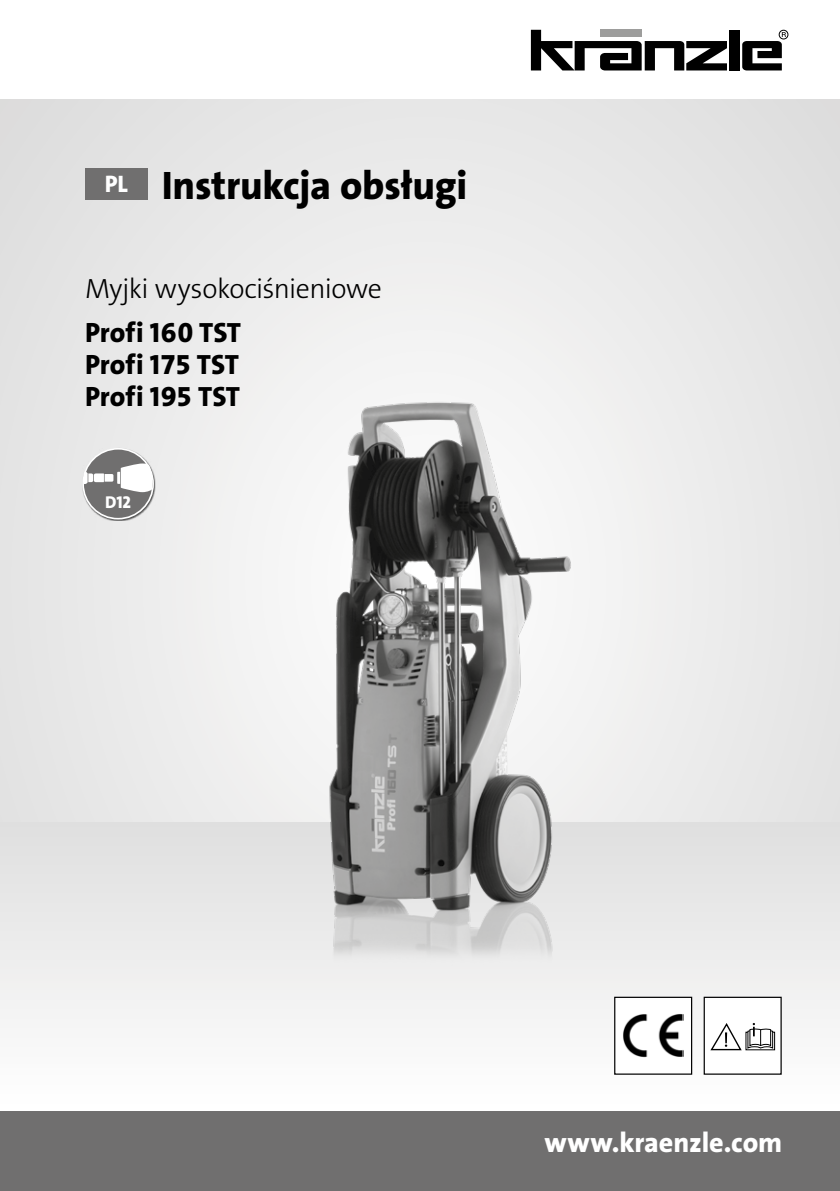
<style>
.page{position:relative;width:840px;height:1191px;background:#fff}
.page>*{position:absolute;margin:0;border:0;box-sizing:border-box;transform-origin:0 0}
.t1{font:40px "The Sans LP8 Ex Bld";letter-spacing:-.01em;color:#000}
.t2{font:28px/32px "The Sans LP8 Ex Bld";color:#000;text-align:justify}
.t3{font:28px "The Sans LP3 Lig";letter-spacing:-.02em;color:#000}
.t4{font:28px "The Sans LP8 Ex Bld";letter-spacing:-.005em;color:#fff}
.t5{font:24px "The Sans LP8 Ex Bld";color:#fff}
.t6{font:17.2px "The Sans LP8 Ex Bld";color:#fff}
</style>
<div class="page">
<div style="left:0;top:99px;width:839px;height:1092px;background:#e9e9e9"></div>
<div style="left:0;top:996px;width:839px;height:115px;background:#f9f9f9"></div>
<div style="left:0;top:1111px;width:839px;height:80px;background:#706f6f"></div>
<div style="left:614px;top:997px;width:77px;height:77px;background:#fff"></div>
<div style="left:613px;top:996px;width:78px;height:78px;border:1px solid #000"></div>
<img style="left:623px;top:1014px;width:60px;height:43px">
<div style="left:703px;top:997px;width:77px;height:77px;background:#fff"></div>
<div style="left:703px;top:996px;width:78px;height:78px;border:1px solid #000"></div>
<div style="left:745px;top:1031px;width:29px;height:19px;border:1px solid #000"></div>
<svg style="left:710px;top:1023px;width:62px;height:28px"></svg>
<svg style="left:530px;top:30px;width:196px;height:40px"></svg>
<div style="left:728px;top:30px;width:10px;height:40px;background:#000"></div>
<div style="left:778px;top:30px;width:9px;height:9px;border:1px solid #000;border-radius:50%"></div>
<svg style="left:742px;top:32px;width:43px;height:38px"></svg>
<div style="left:85px;top:168px;width:62px;height:31px;background:#706f6f"></div>
<div style="left:82px;top:447px;width:73px;height:74px;background:#000;opacity:.65"></div>
<div style="left:83px;top:449px;width:70px;height:70px;background:#706f6f;border-radius:50%"></div>
<div style="left:82px;top:448px;width:72px;height:71px;border:2px solid #fff;border-radius:50%"></div>
<svg style="left:84px;top:463px;width:69px;height:29px"></svg>
<img style="left:295px;top:351px;width:288px;height:602px">
<p class="t5" style="left:105px;top:169px;width:24px">PL</p>
<h1 class="t1" style="left:162px;top:160px;width:307px">Instrukcja obsługi</h1>
<p class="t3" style="left:85px;top:271px;width:298px">Myjki wysokociśnieniowe</p>
<p class="t2" style="left:85px;top:316px;width:157px">Profi 160 TST Profi 175 TST Profi 195 TST</p>
<p class="t6" style="left:105px;top:491px;width:28px">D12</p>
<p class="t4" style="left:544px;top:1124px;width:239px">www.kraenzle.com</p>
</div>
